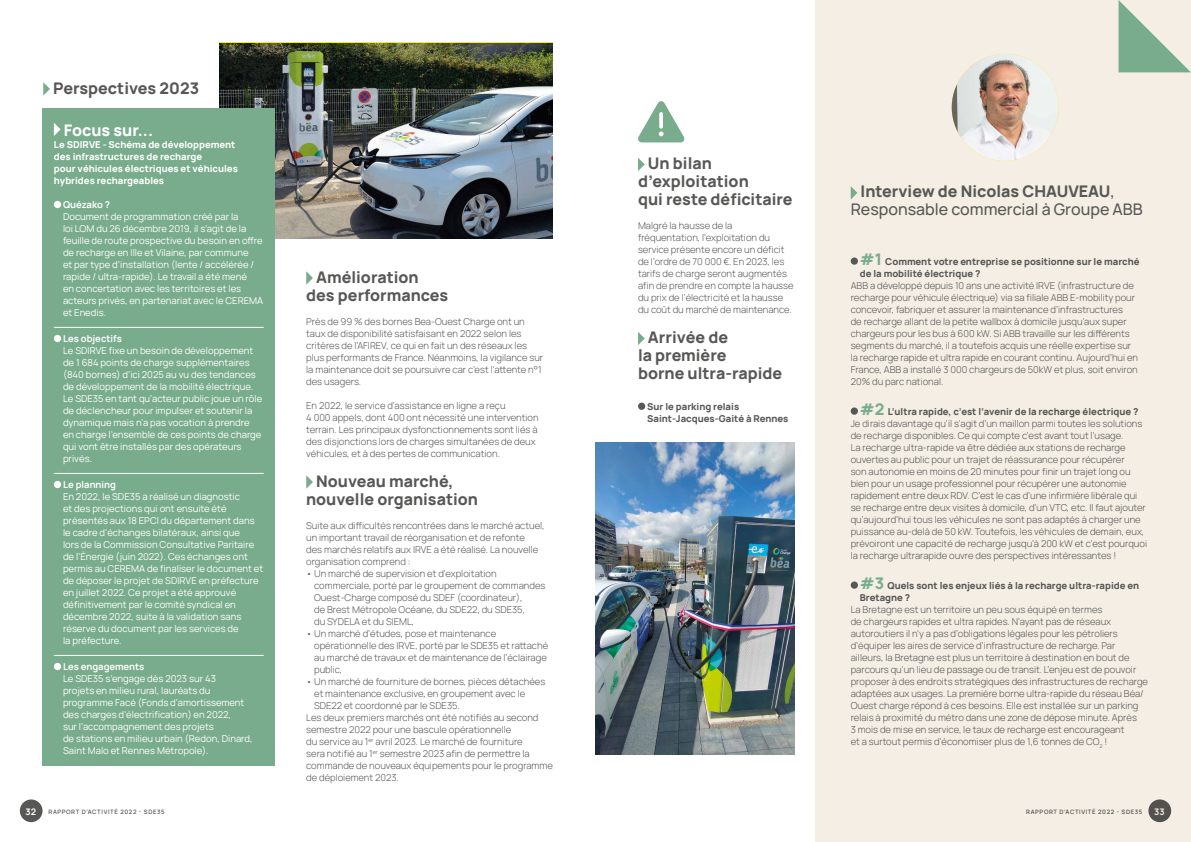
<style>
.page{position:relative;width:1191px;height:842px;background:#fff}
.page>*{position:absolute;margin:0;border:0;box-sizing:border-box;transform-origin:0 0}
.t1{font:800 16px/18px "Manrope";color:#575756}
.t2{font:500 16px/18px "Manrope";color:#575756}
.t3{font:800 16px "Manrope";color:#fff}
.t4{font:300 9.5px/12px "Manrope";color:#575756}
.t5{font:9.5px/12px "Manrope";color:#fff}
.t6{font:800 9.5px/12px "Manrope";color:#575756}
.t7{font:800 9.5px/12px "Manrope";color:#fff}
.t8{font:700 9.5px "Manrope";color:#fff}
.t9{font:700 9px "Manrope";color:#fff}
.t10{font:600 6px "Manrope";letter-spacing:.1em;color:#575756}
.s1{font-weight:800}
.s2{font-size:16px;color:#79ac8d}
.s3{font-weight:800;font-size:16px;color:#79ac8d}
</style>
<div class="page">
<div style="left:20px;top:799px;width:23px;height:23px;background:#575756;border-radius:50%"></div>
<img style="left:219px;top:44px;width:334px;height:194px">
<svg style="left:306px;top:271px;width:7px;height:14px"></svg>
<svg style="left:306px;top:475px;width:7px;height:14px"></svg>
<svg style="left:43px;top:82px;width:7px;height:14px"></svg>
<div style="left:43px;top:108px;width:232px;height:657px;background:#79ac8d"></div>
<svg style="left:54px;top:123px;width:7px;height:13px"></svg>
<div style="left:54px;top:201px;width:7px;height:7px;background:#fff;border-radius:50%"></div>
<hr style="left:54px;top:327px;width:210px;height:1px;background:#fff">
<div style="left:54px;top:335px;width:7px;height:7px;background:#fff;border-radius:50%"></div>
<hr style="left:54px;top:473px;width:210px;height:1px;background:#fff">
<div style="left:54px;top:481px;width:7px;height:7px;background:#fff;border-radius:50%"></div>
<hr style="left:54px;top:655px;width:210px;height:1px;background:#fff">
<div style="left:54px;top:663px;width:7px;height:7px;background:#fff;border-radius:50%"></div>
<div style="left:814px;top:0;width:377px;height:842px;background:#f4eee5"></div>
<img style="left:951px;top:54px;width:107px;height:107px;border-radius:54px">
<svg style="left:1118px;top:0;width:73px;height:72px"></svg>
<svg style="left:850px;top:186px;width:7px;height:14px"></svg>
<div style="left:850px;top:257px;width:8px;height:8px;background:#575756;border-radius:50%"></div>
<div style="left:850px;top:407px;width:8px;height:8px;background:#575756;border-radius:50%"></div>
<svg style="left:850px;top:581px;width:8px;height:8px"></svg>
<img style="left:595px;top:442px;width:200px;height:312px">
<svg style="left:638px;top:158px;width:7px;height:13px"></svg>
<svg style="left:638px;top:332px;width:7px;height:13px"></svg>
<div style="left:638px;top:403px;width:7px;height:7px;background:#575756;border-radius:50%"></div>
<svg style="left:638px;top:101px;width:46px;height:41px"></svg>
<h1 class="t1" style="left:53px;top:78px;width:147px">Perspectives 2023</h1>
<h1 class="t3" style="left:64px;top:119px;width:91px">Focus sur...</h1>
<p class="t7" style="left:54px;top:138px;width:186px">Le SDIRVE - Schéma de développement des infrastructures de recharge<br>pour véhicules électriques et véhicules hybrides rechargeables</p>
<p class="t8" style="left:63px;top:198px;width:49px">Quézako ?</p>
<p class="t5" style="left:63px;top:210px;width:202px">Document de programmation créé par la<br>loi LOM du 26 décembre 2019, il s’agit de la feuille de route prospective du besoin en offre de recharge en Ille et Vilaine, par commune<br>et par type d’installation (lente / accélérée / rapide / ultra-rapide). Le travail a été mené<br>en concertation avec les territoires et les acteurs privés, en partenariat avec le CEREMA et Enedis.</p>
<p class="t8" style="left:63px;top:332px;width:60px">Les objectifs</p>
<p class="t5" style="left:63px;top:344px;width:201px">Le SDIRVE fixe un besoin de développement de 1 684 points de charge supplémentaires (840 bornes) d’ici 2025 au vu des tendances de développement de la mobilité électrique.<br>Le SDE35 en tant qu’acteur public joue un rôle de déclencheur pour impulser et soutenir la dynamique mais n’a pas vocation à prendre en charge l’ensemble de ces points de charge qui vont être installés par des opérateurs privés.</p>
<p class="t8" style="left:63px;top:478px;width:54px">Le planning</p>
<p class="t5" style="left:63px;top:490px;width:202px">En 2022, le SDE35 a réalisé un diagnostic<br>et des projections qui ont ensuite été présentés aux 18 EPCI du département dans le cadre d’échanges bilatéraux, ainsi que<br>lors de la Commission Consultative Paritaire de l’Énergie (juin 2022). Ces échanges ont permis au CEREMA de finaliser le document et de déposer le projet de SDIRVE en préfecture en juillet 2022. Ce projet a été approuvé définitivement par le comité syndical en décembre 2022, suite à la validation sans réserve du document par les services de<br>la préfecture.</p>
<p class="t8" style="left:63px;top:660px;width:83px">Les engagements</p>
<p class="t5" style="left:63px;top:672px;width:191px">Le SDE35 s’engage dès 2023 sur 43<br>projets en milieu rural, lauréats du programme Facé (Fonds d’amortissement des charges d’électrification) en 2022,<br>sur l’accompagnement des projets<br>de stations en milieu urbain (Redon, Dinard, Saint Malo et Rennes Métropole).</p>
<h1 class="t1" style="left:306px;top:267px;width:144px;text-indent:10px">Amélioration des performances</h1>
<p class="t4" style="left:306px;top:315px;width:238px">Près de 99 % des bornes Bea-Ouest Charge ont un taux de disponibilité satisfaisant en 2022 selon les critères de l’AFIREV, ce qui en fait un des réseaux les plus performants de France. Néanmoins, la vigilance sur la maintenance doit se poursuivre car c’est l'attente n°1 des usagers.</p>
<p class="t4" style="left:306px;top:399px;width:234px">En 2022, le service d’assistance en ligne a reçu<br>4 000 appels, dont 400 ont nécessité une intervention terrain. Les principaux dysfonctionnements sont liés à des disjonctions lors de charges simultanées de deux véhicules, et à des pertes de communication.</p>
<h1 class="t1" style="left:306px;top:471px;width:173px;text-indent:10px">Nouveau marché, nouvelle organisation</h1>
<p class="t4" style="left:306px;top:519px;width:240px">Suite aux difficultés rencontrées dans le marché actuel, un important travail de réorganisation et de refonte<br>des marchés relatifs aux IRVE a été réalisé. La nouvelle organisation comprend :</p>
<p class="t4" style="left:314px;top:567px;width:233px;text-indent:-8px">• Un marché de supervision et d’exploitation commerciale, porté par le groupement de commandes Ouest-Charge composé du SDEF (coordinateur),<br>de Brest Métropole Océane, du SDE22, du SDE35,<br>du SYDELA et du SIEML,</p>
<p class="t4" style="left:314px;top:627px;width:235px;text-indent:-8px">• Un marché d’études, pose et maintenance opérationnelle des IRVE, porté par le SDE35 et rattaché au marché de travaux et de maintenance de l’éclairage public,</p>
<p class="t4" style="left:306px;top:675px;width:241px">• Un marché de fourniture de bornes, pièces détachées</p>
<p class="t4" style="left:314px;top:687px;width:212px">et maintenance exclusive, en groupement avec le</p>
<p class="t4" style="left:314px;top:699px;width:147px">SDE22 et coordonné par le SDE35.</p>
<p class="t4" style="left:306px;top:711px;width:234px">Les deux premiers marchés ont été notifiés au second</p>
<p class="t4" style="left:306px;top:723px;width:207px">semestre 2022 pour une bascule opérationnelle</p>
<p class="t4" style="left:306px;top:735px;width:218px">du service au 1<sup>er</sup> avril 2023. Le marché de fourniture</p>
<p class="t4" style="left:306px;top:747px;width:225px">sera notifié au 1<sup>er</sup> semestre 2023 afin de permettre la</p>
<p class="t4" style="left:306px;top:759px;width:248px">commande de nouveaux équipements pour le programme</p>
<p class="t4" style="left:306px;top:771px;width:94px">de déploiement 2023.</p>
<h1 class="t1" style="left:638px;top:154px;width:156px;text-indent:10px">Un bilan d’exploitation<br>qui reste déficitaire</h1>
<p class="t4" style="left:638px;top:219px;width:157px">Malgré la hausse de la fréquentation, l’exploitation du service présente encore un déficit de l’ordre de 70 000 €. En 2023, les tarifs de charge seront augmentés afin de prendre en compte la hausse du prix de l’électricité et la hausse du coût du marché de maintenance.</p>
<h1 class="t1" style="left:638px;top:328px;width:146px;text-indent:10px">Arrivée de<br>la première<br>borne ultra‑rapide</h1>
<p class="t6" style="left:647px;top:400px;width:143px">Sur le parking relais<br>Saint‑Jacques-Gaité à Rennes</p>
<h1 class="t2" style="left:850px;top:182px;width:293px;text-indent:10px"><span class="s1">Interview de Nicolas CHAUVEAU</span>,<br>Responsable commercial à Groupe ABB</h1>
<p class="t6" style="left:860px;top:255px;width:281px"><span class="s2">#1</span> Comment votre entreprise se positionne sur le marché de la mobilité électrique ?</p>
<p class="t4" style="left:850px;top:279px;width:289px">ABB a développé depuis 10 ans une activité IRVE (infrastructure de recharge pour véhicule électrique) via sa filiale ABB E-mobility pour concevoir, fabriquer et assurer la maintenance d’infrastructures<br>de recharge allant de la petite wallbox à domicile jusqu’aux super chargeurs pour les bus à 600 kW. Si ABB travaille sur les différents segments du marché, il a toutefois acquis une réelle expertise sur la recharge rapide et ultra rapide en courant continu. Aujourd’hui en France, ABB a installé 3 000 chargeurs de 50kW et plus, soit environ 20% du parc national.</p>
<p class="t4" style="left:850px;top:405px;width:298px;text-indent:9px"><span class="s3">#2</span> <span class="s1">L’ultra rapide, c’est l’avenir de la recharge électrique ?<br></span>Je dirais davantage qu’il s’agit d’un maillon parmi toutes les solutions de recharge disponibles. Ce qui compte c’est avant tout l’usage.<br>La recharge ultra-rapide va être dédiée aux stations de recharge ouvertes au public pour un trajet de réassurance pour récupérer<br>son autonomie en moins de 20 minutes pour finir un trajet long ou bien pour un usage professionnel pour récupérer une autonomie rapidement entre deux RDV. C’est le cas d’une infirmière libérale qui se recharge entre deux visites à domicile, d’un VTC, etc. Il faut ajouter qu’aujourd’hui tous les véhicules ne sont pas adaptés à charger une puissance au-delà de 50 kW. Toutefois, les véhicules de demain, eux, prévoiront une capacité de recharge jusqu’à 200 kW et c’est pourquoi la recharge ultrarapide ouvre des perspectives intéressantes !</p>
<p class="t6" style="left:860px;top:579px;width:281px"><span class="s2">#3</span> Quels sont les enjeux liés à la recharge ultra-rapide en<br>Bretagne ?</p>
<p class="t4" style="left:850px;top:603px;width:299px">La Bretagne est un territoire un peu sous équipé en termes<br>de chargeurs rapides et ultra rapides. N'ayant pas de réseaux autoroutiers il n'y a pas d’obligations légales pour les pétroliers d’équiper les aires de service d’infrastructure de recharge. Par ailleurs, la Bretagne est plus un territoire à destination en bout de parcours qu’un lieu de passage ou de transit. L’enjeu est de pouvoir proposer à des endroits stratégiques des infrastructures de recharge adaptées aux usages. La première borne ultra-rapide du réseau Béa/ Ouest charge répond à ces besoins. Elle est installée sur un parking relais à proximité du métro dans une zone de dépose minute. Après<br>3 mois de mise en service, le taux de recharge est encourageant<br>et a surtout permis d’économiser plus de 1,6 tonnes de CO<sub>2</sub> !</p>
<p class="t9" style="left:26px;top:805px;width:12px">32</p>
<p class="t10" style="left:48px;top:808px;width:118px">RAPPORT D’ACTIVITÉ 2022 - SDE35</p>
<p class="t10" style="left:1026px;top:808px;width:118px">RAPPORT D’ACTIVITÉ 2022 - SDE35</p>
<p class="t9" style="left:1154px;top:805px;width:12px">33</p>
</div>
